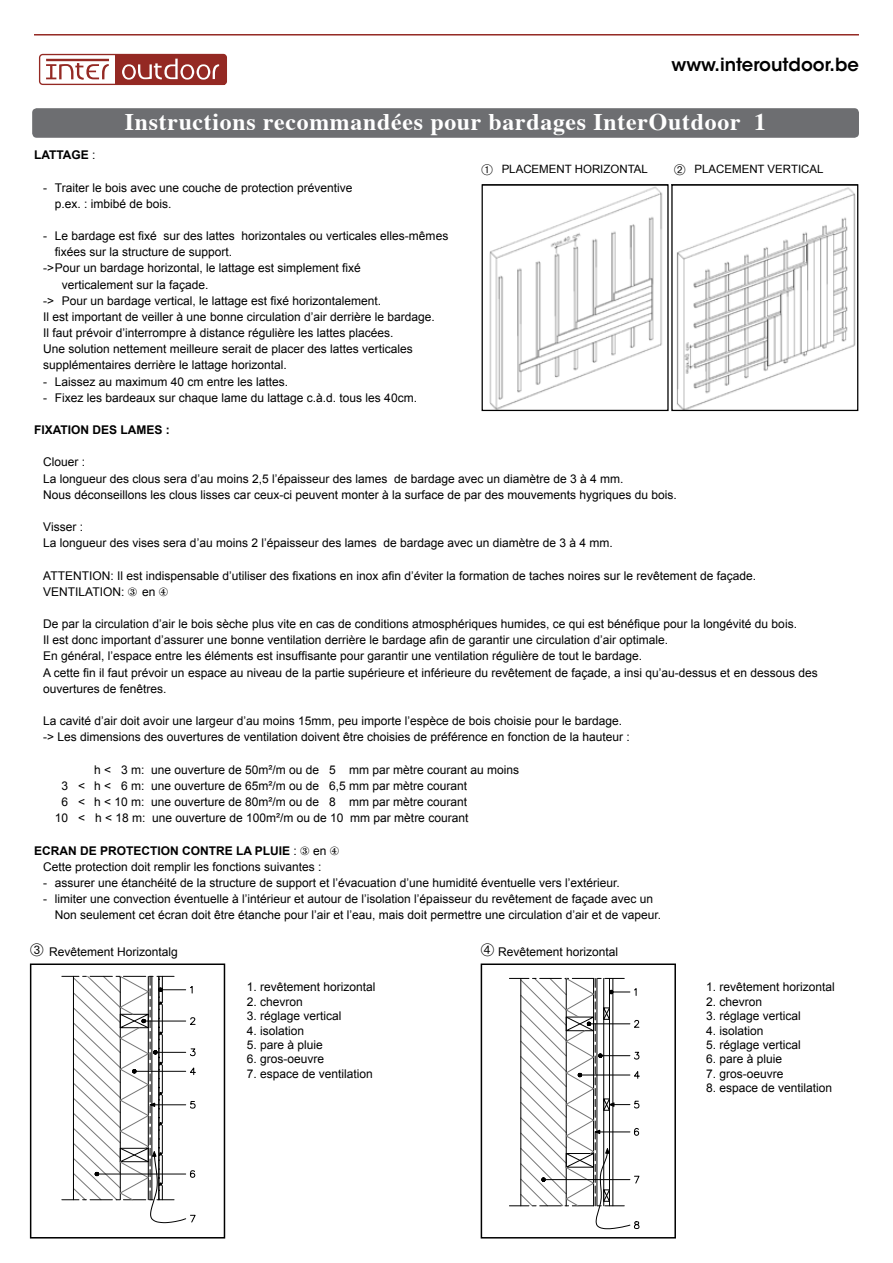
<style>
.page{position:relative;width:893px;height:1263px;background:#fff}
.page>*{position:absolute;margin:0;border:0;box-sizing:border-box;transform-origin:0 0}
.t1{font:700 23.85px "Times";letter-spacing:.03em;color:#fff}
.t2{font:600 18px "ITC Avant Garde Std";color:#000}
.t3{font:12px/16.2px "Arial";color:#000}
.t4{font:700 12px "Arial";color:#000}
.t5{font:11.55px "Arial";color:#000}
.s1{font-weight:400}
.s2{font-weight:700}
</style>
<div class="page">
<div style="left:115px;top:55px;width:109px;height:30px;background:#942923"></div>
<div style="left:39px;top:54px;width:188px;height:31px;border:1px solid #942923;border-radius:3px"></div>
<svg style="left:46px;top:63px;width:63px;height:17px"></svg>
<hr style="left:46px;top:59px;width:63px;height:2px;background:#942923">
<svg style="left:122px;top:55px;width:104px;height:29px"></svg>
<hr style="left:34px;top:34px;width:825px;height:2px;background:#942923">
<div style="left:32px;top:108px;width:827px;height:30px;background:#6d6e71;border-radius:5px"></div>
<svg style="left:482px;top:185px;width:374px;height:225px"></svg>
<div style="left:671px;top:184px;width:187px;height:227px;border:1px solid #000"></div>
<svg style="left:61px;top:975px;width:135px;height:249px"></svg>
<div style="left:30px;top:963px;width:195px;height:275px;border:2px solid #000"></div>
<svg style="left:509px;top:977px;width:131px;height:253px"></svg>
<div style="left:481px;top:963px;width:195px;height:275px;border:2px solid #000"></div>
<h2 class="t2" style="left:671px;top:54px;width:189px">www.interoutdoor.be</h2>
<h1 class="t1" style="left:125px;top:100px;width:643px">Instructions recommandées pour bardages InterOutdoor 1</h1>
<p class="t4" style="left:34px;top:147px;width:63px">LATTAGE <span class="s1">:</span></p>
<p class="t3" style="left:55px;top:179px;width:299px;text-indent:-12px">- Traiter le bois avec une couche de protection préventive p.ex. : imbibé de bois.</p>
<p class="t3" style="left:43px;top:228px;width:407px">- Le bardage est fixé sur des lattes horizontales ou verticales elles-mêmes</p>
<p class="t3" style="left:55px;top:244px;width:179px">fixées sur la structure de support.</p>
<p class="t3" style="left:43px;top:260px;width:319px">-&gt;Pour un bardage horizontal, le lattage est simplement fixé</p>
<p class="t3" style="left:62px;top:276px;width:148px">verticalement sur la façade.</p>
<p class="t3" style="left:43px;top:293px;width:339px">-&gt; Pour un bardage vertical, le lattage est fixé horizontalement.</p>
<p class="t3" style="left:43px;top:309px;width:393px">Il est important de veiller à une bonne circulation d’air derrière le bardage.</p>
<p class="t3" style="left:43px;top:325px;width:352px">Il faut prévoir d’interrompre à distance régulière les lattes placées.</p>
<p class="t3" style="left:43px;top:341px;width:371px">Une solution nettement meilleure serait de placer des lattes verticales</p>
<p class="t3" style="left:43px;top:357px;width:245px">supplémentaires derrière le lattage horizontal.</p>
<p class="t3" style="left:43px;top:373px;width:246px">- Laissez au maximum 40 cm entre les lattes.</p>
<p class="t3" style="left:43px;top:390px;width:375px">- Fixez les bardeaux sur chaque lame du lattage c.à.d. tous les 40cm.</p>
<p class="t4" style="left:34px;top:422px;width:137px">FIXATION DES LAMES :</p>
<p class="t3" style="left:43px;top:454px;width:635px">Clouer :<br>La longueur des clous sera d’au moins 2,5 l’épaisseur des lames de bardage avec un diamètre de 3 à 4 mm.<br>Nous déconseillons les clous lisses car ceux-ci peuvent monter à la surface de par des mouvements hygriques du bois.</p>
<p class="t3" style="left:43px;top:519px;width:571px">Visser :<br>La longueur des vises sera d’au moins 2 l’épaisseur des lames de bardage avec un diamètre de 3 à 4 mm.</p>
<p class="t3" style="left:43px;top:567px;width:714px">ATTENTION: Il est indispensable d’utiliser des fixations en inox afin d’éviter la formation de taches noires sur le revêtement de façade.<br>VENTILATION: ③ en ④</p>
<p class="t3" style="left:43px;top:616px;width:776px">De par la circulation d’air le bois sèche plus vite en cas de conditions atmosphériques humides, ce qui est bénéfique pour la longévité du bois.<br>Il est donc important d’assurer une bonne ventilation derrière le bardage afin de garantir une circulation d’air optimale.<br>En général, l’espace entre les éléments est insuffisante pour garantir une ventilation régulière de tout le bardage.<br>A cette fin il faut prévoir un espace au niveau de la partie supérieure et inférieure du revêtement de façade, a insi qu’au-dessus et en dessous des ouvertures de fenêtres.</p>
<p class="t3" style="left:43px;top:713px;width:588px">La cavité d’air doit avoir une largeur d’au moins 15mm, peu importe l’espèce de bois choisie pour le bardage. -&gt; Les dimensions des ouvertures de ventilation doivent être choisies de préférence en fonction de la hauteur :</p>
<p class="t3" style="left:94px;top:761px;width:427px">h &lt; 3 m: une ouverture de 50m²/m ou de 5 mm par mètre courant au moins</p>
<p class="t3" style="left:61px;top:778px;width:407px">3 &lt; h &lt; 6 m: une ouverture de 65m²/m ou de 6,5 mm par mètre courant</p>
<p class="t3" style="left:61px;top:794px;width:407px">6 &lt; h &lt; 10 m: une ouverture de 80m²/m ou de 8 mm par mètre courant</p>
<p class="t3" style="left:55px;top:810px;width:415px">10 &lt; h &lt; 18 m: une ouverture de 100m²/m ou de 10 mm par mètre courant</p>
<p class="t3" style="left:43px;top:842px;width:297px;text-indent:-9px"><span class="s2">ECRAN DE PROTECTION CONTRE LA PLUIE</span> : ③ en ④<br>Cette protection doit remplir les fonctions suivantes :</p>
<p class="t3" style="left:43px;top:875px;width:578px">- assurer une étanchéité de la structure de support et l’évacuation d’une humidité éventuelle vers l’extérieur.</p>
<p class="t3" style="left:55px;top:891px;width:608px;text-indent:-12px">- limiter une convection éventuelle à l’intérieur et autour de l’isolation l’épaisseur du revêtement de façade avec un<br>Non seulement cet écran doit être étanche pour l’air et l’eau, mais doit permettre une circulation d’air et de vapeur.</p>
<p class="t5" style="left:481px;top:161px;width:168px">➀ PLACEMENT HORIZONTAL</p>
<p class="t5" style="left:674px;top:161px;width:151px">➁ PLACEMENT VERTICAL</p>
<p class="t3" style="left:30px;top:944px;width:149px">➂ Revêtement Horizontalg</p>
<p class="t3" style="left:481px;top:944px;width:139px">➃ Revêtement horizontal</p>
<p class="t3" style="left:247px;top:979px;width:130px">1. revêtement horizontal</p>
<p class="t3" style="left:247px;top:993px;width:58px">2. chevron</p>
<p class="t3" style="left:247px;top:1008px;width:96px">3. réglage vertical</p>
<p class="t3" style="left:247px;top:1022px;width:59px">4. isolation</p>
<p class="t3" style="left:247px;top:1037px;width:78px">5. pare à pluie</p>
<p class="t3" style="left:247px;top:1051px;width:79px">6. gros-oeuvre</p>
<p class="t3" style="left:247px;top:1065px;width:128px">7. espace de ventilation</p>
<p class="t3" style="left:706px;top:979px;width:130px">1. revêtement horizontal</p>
<p class="t3" style="left:706px;top:993px;width:58px">2. chevron</p>
<p class="t3" style="left:706px;top:1008px;width:96px">3. réglage vertical</p>
<p class="t3" style="left:706px;top:1022px;width:59px">4. isolation</p>
<p class="t3" style="left:706px;top:1037px;width:96px">5. réglage vertical</p>
<p class="t3" style="left:706px;top:1051px;width:78px">6. pare à pluie</p>
<p class="t3" style="left:706px;top:1065px;width:79px">7. gros-oeuvre</p>
<p class="t3" style="left:706px;top:1080px;width:128px">8. espace de ventilation</p>
</div>
